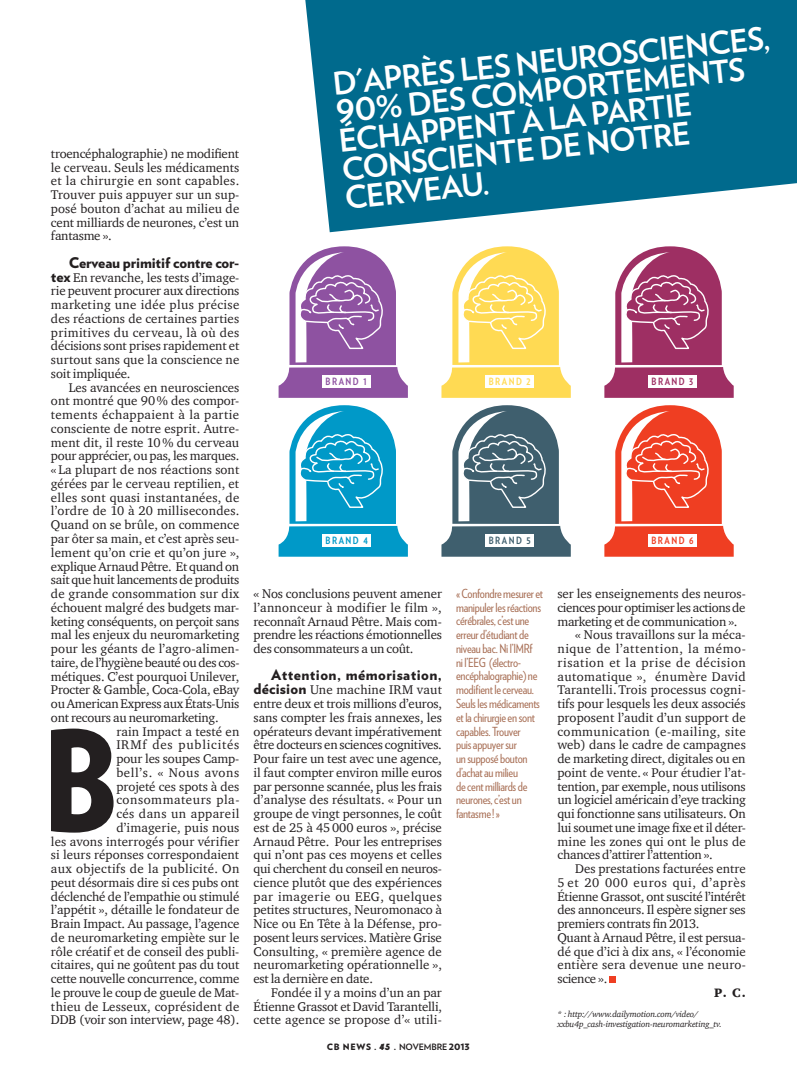
<style>
.page{position:relative;width:797px;height:1079px;background:#fff}
.page>*{position:absolute;margin:0;border:0;box-sizing:border-box;transform-origin:0 0}
.t1{font:900 139.62px "Verlag Condensed";color:#231f20}
.t2{font:700 31.25px/28.8px "Verlag";color:#fff}
.t3{font:900 14.75px "Verlag";color:#231f20}
.t4{font:900 14.75px "Verlag";letter-spacing:.03em;color:#231f20}
.t5{font:12.88px/13.8px "ITC Charter Com";letter-spacing:-.005em;color:#231f20;text-align:justify}
.t6{font:12.88px "ITC Charter Com";letter-spacing:.015em;color:#231f20}
.t7{font:12.88px "ITC Charter Com";letter-spacing:.045em;color:#231f20}
.t8{font:12.88px "ITC Charter Com";letter-spacing:-.025em;color:#231f20}
.t9{font:12.88px "ITC Charter Com";letter-spacing:.035em;color:#231f20}
.t10{font:12.88px "ITC Charter Com";letter-spacing:.02em;color:#231f20}
.t11{font:12.88px "ITC Charter Com";letter-spacing:.03em;color:#231f20}
.t12{font:12.88px "ITC Charter Com";letter-spacing:.055em;color:#231f20}
.t13{font:12.5px/13.8px "Verlag Condensed";letter-spacing:-.02em;color:#a66c52}
.t14{font:900 12.5px "ITC Charter Com";color:#231f20}
.t15{font:700 10px "Verlag Condensed";letter-spacing:.15em;color:#8e52a1}
.t16{font:700 10px "Verlag Condensed";letter-spacing:.15em;color:#0099c8}
.t17{font:700 10px "Verlag Condensed";letter-spacing:.15em;color:#ffda53}
.t18{font:700 10px "Verlag Condensed";letter-spacing:.15em;color:#3f5f6e}
.t19{font:700 10px "Verlag Condensed";letter-spacing:.15em;color:#ef3e22}
.t20{font:700 10px "Verlag Condensed";letter-spacing:.15em;color:#9e2f63}
.t21{font:italic 8.75px/10px "ITC Charter Com";letter-spacing:-.02em;color:#231f20}
.t22{font:900 8.75px "Verlag";letter-spacing:.075em;color:#231f20}
.s1{font-family:"Verlag";font-weight:900;font-size:14.75px}
.s2{font-family:"HT Maison";font-weight:400}
.s3{font-weight:700}
</style>
<div class="page">
<svg style="left:609px;top:977px;width:6px;height:6px"></svg>
<svg style="left:305px;top:0;width:492px;height:232px;background:#207c9b"></svg>
<svg style="left:278px;top:246px;width:130px;height:152px"></svg>
<div style="left:322px;top:375px;width:48px;height:12px;background:#fff"></div>
<svg style="left:278px;top:405px;width:130px;height:152px"></svg>
<div style="left:322px;top:534px;width:48px;height:12px;background:#fff"></div>
<svg style="left:441px;top:246px;width:130px;height:152px"></svg>
<div style="left:485px;top:375px;width:48px;height:12px;background:#fff"></div>
<svg style="left:441px;top:405px;width:130px;height:152px"></svg>
<div style="left:485px;top:534px;width:48px;height:12px;background:#fff"></div>
<svg style="left:604px;top:246px;width:129px;height:152px"></svg>
<div style="left:648px;top:375px;width:48px;height:12px;background:#fff"></div>
<svg style="left:604px;top:405px;width:129px;height:152px"></svg>
<div style="left:648px;top:534px;width:48px;height:12px;background:#fff"></div>
<p class="t5" style="left:51px;top:146px;width:190px">troencéphalographie) ne modifient le cerveau. seuls les médicaments et la chirurgie en sont capables.<br>Trouver puis appuyer sur un sup&shy;posé bouton d’achat au milieu de cent milliards de neurones, c’est un fantasme ».</p>
<p class="t3" style="left:69px;top:250px;width:172px">Cerveau primitif contre cor-</p>
<p class="t5" style="left:51px;top:270px;width:190px"><span class="s1">tex</span> En revanche, les tests d’image&shy;rie peuvent procurer aux directions marketing une idée plus précise des réactions de certaines parties primitives du cerveau, là où des décisions sont prises rapidement et surtout sans que la conscience ne soit impliquée.</p>
<p class="t5" style="left:51px;top:380px;width:190px;text-indent:18px">Les avancées en neurosciences ont montré que 90% des compor&shy;tements échappaient à la partie consciente de notre esprit. Autre&shy;ment dit, il reste 10 % du cerveau pour apprécier, ou pas, les marques. « La plupart de nos réactions sont gérées par le cerveau reptilien, et elles sont quasi instantanées, de l’ordre de 10 à 20 millisecondes.<br>Quand on se brûle, on commence par ôter sa main, et c’est après seu&shy;lement qu’on crie et qu’on jure », explique Arnaud Pêtre. Et quand on sait que huit lancements de produits de grande consommation sur dix échouent malgré des budgets mar&shy;keting conséquents, on perçoit sans mal les enjeux du neuromarketing pour les géants de l’agro-alimen&shy;taire, de l’hygiène beauté ou des cos&shy;métiques. C’est pourquoi Unilever, Procter &amp; Gamble, Coca-Cola, eBay ou American Express aux États-Unis ont recours au neuromarketing.</p>
<h1 class="t1" style="left:43px;top:672px;width:76px">B</h1>
<p class="t5" style="left:51px;top:724px;width:190px;text-align:right">rain Impact a testé en<br>IRMf des publicités<br>pour les soupes Camp-<br>bell’s. « Nous avons<br>projeté ces spots à des consommateurs pla-<br>cés dans un appareil d’imagerie, puis nous<br>les avons interrogés pour vérifier si leurs réponses correspondaient aux objectifs de la publicité. On peut désormais dire si ces pubs ont déclenché de l’empathie ou stimulé l’appétit », détaille le fondateur de<br>Brain Impact. Au passage, l’agence de neuromarketing empiète sur le rôle créatif et de conseil des publi&shy;citaires, qui ne goûtent pas du tout cette nouvelle concurrence, comme le prouve le coup de gueule de Mat&shy;thieu de Lesseux, coprésident de<br>DDB (voir son interview, page 48).</p>
<h2 class="t2" style="left:331px;top:68px;width:441px;rotate:-6deg">D'APRÈS LES NEUROSCIENCES,<br>90% DES COMPORTEMENTS<br>ÉCHAPPENT À LA PARTIE<br>CONSCIENTE DE NOTRE<br>CERVEAU.</h2>
<p class="t15" style="left:325px;top:374px;width:43px">BRAND 1</p>
<p class="t17" style="left:489px;top:374px;width:43px">BRAND 2</p>
<p class="t20" style="left:651px;top:374px;width:43px">BRAND 3</p>
<p class="t16" style="left:325px;top:533px;width:44px">BRAND 4</p>
<p class="t18" style="left:489px;top:533px;width:44px">BRAND 5</p>
<p class="t19" style="left:651px;top:533px;width:44px">BRAND 6</p>
<p class="t5" style="left:253px;top:586px;width:190px">« Nos conclusions peuvent amener l’annonceur à modifier le film », reconnaît Arnaud Pêtre. Mais com&shy;prendre les réactions émotionnelles des consommateurs a un coût.</p>
<p class="t4" style="left:271px;top:663px;width:172px">Attention, mémorisation,</p>
<p class="t5" style="left:253px;top:683px;width:190px"><span class="s1">décision</span> Une machine IRM vaut entre deux et trois millions d’euros, sans compter les frais annexes, les opérateurs devant impérativement être docteurs en sciences cognitives.<br>Pour faire un test avec une agence, il faut compter environ mille euros par personne scannée, plus les frais d’analyse des résultats. « Pour un groupe de vingt personnes, le coût est de 25 à 45 000 euros », précise Arnaud Pêtre. Pour les entreprises qui n’ont pas ces moyens et celles qui cherchent du conseil en neuros&shy;cience plutôt que des expériences par imagerie ou EEG, quelques petites structures, Neuromonaco à Nice ou En Tête à la Défense, pro&shy;posent leurs services. Matière Grise Consulting, « première agence de neuromarketing opérationnelle », est la dernière en date.</p>
<p class="t5" style="left:253px;top:985px;width:190px;text-indent:18px">Fondée il y a moins d’un an par Étienne Grassot et David Tarantelli, cette agence se propose d’« utili-</p>
<p class="t13" style="left:456px;top:586px;width:88px">« Confondre mesurer et manipuler les réactions cérébrales, c’est une erreur d’étudiant de niveau bac. Ni l’IMRf<br>ni l’EEG (électro&shy;encéphalographie) ne modifient le cerveau.<br>Seuls les médicaments et la chirurgie en sont capables. Trouver<br>puis appuyer sur<br>un supposé bouton d’achat au milieu<br>de cent milliards de neurones, c’est un fantasme ! »</p>
<p class="t5" style="left:557px;top:586px;width:190px">ser les enseignements des neuros-</p>
<p class="t8" style="left:557px;top:599px;width:190px">ciences pour optimiser les actions de</p>
<p class="t5" style="left:557px;top:614px;width:181px">marketing et de communication ».</p>
<p class="t5" style="left:575px;top:628px;width:172px">« Nous travaillons sur la méca-</p>
<p class="t7" style="left:557px;top:641px;width:190px">nique de l’attention, la mémo-</p>
<p class="t7" style="left:557px;top:654px;width:190px">risation et la prise de décision</p>
<p class="t11" style="left:557px;top:668px;width:190px">automatique », énumère David</p>
<p class="t6" style="left:557px;top:682px;width:190px">Tarantelli. Trois processus cogni-</p>
<p class="t5" style="left:557px;top:696px;width:190px">tifs pour lesquels les deux associés</p>
<p class="t5" style="left:557px;top:710px;width:190px">proposent l’audit d’un support de</p>
<p class="t9" style="left:557px;top:723px;width:190px">communication (e-mailing, site</p>
<p class="t5" style="left:557px;top:738px;width:190px">web) dans le cadre de campagnes</p>
<p class="t5" style="left:557px;top:751px;width:190px">de marketing direct, digitales ou en</p>
<p class="t5" style="left:557px;top:765px;width:190px">point de vente. « Pour étudier l’at-</p>
<p class="t5" style="left:557px;top:779px;width:190px">tention, par exemple, nous utilisons</p>
<p class="t5" style="left:557px;top:793px;width:190px">un logiciel américain d’eye tracking</p>
<p class="t5" style="left:557px;top:806px;width:190px">qui fonctionne sans utilisateurs. On</p>
<p class="t5" style="left:557px;top:820px;width:190px">lui soumet une image fixe et il déter-</p>
<p class="t6" style="left:557px;top:833px;width:190px">mine les zones qui ont le plus de</p>
<p class="t5" style="left:557px;top:848px;width:157px">chances d’attirer l’attention ».</p>
<p class="t5" style="left:575px;top:861px;width:172px">Des prestations facturées entre</p>
<p class="t12" style="left:557px;top:874px;width:190px">5 et 20 000 euros qui, d’après</p>
<p class="t5" style="left:557px;top:889px;width:190px">Étienne Grassot, ont suscité l’intérêt</p>
<p class="t5" style="left:557px;top:903px;width:190px">des annonceurs. Il espère signer ses</p>
<p class="t5" style="left:557px;top:916px;width:144px">premiers contrats fin 2013.</p>
<p class="t5" style="left:557px;top:930px;width:190px">Quant à Arnaud Pêtre, il est persua-</p>
<p class="t5" style="left:557px;top:944px;width:190px">dé que d’ici à dix ans, « l’économie</p>
<p class="t10" style="left:557px;top:957px;width:190px">entière sera devenue une neuro-</p>
<p class="t5" style="left:557px;top:971px;width:51px">science ».</p>
<p class="t14" style="left:714px;top:985px;width:33px">P. C.</p>
<p class="t21" style="left:557px;top:1009px;width:166px">* : http://www.dailymotion.com/video/ xxbu4p_cash-investigation-neuromarketing_tv.</p>
<p class="t22" style="left:327px;top:1040px;width:144px">CB NEWS . <span class="s2">45</span> . <span class="s3">NOVEMBRE</span> 2013</p>
</div>
